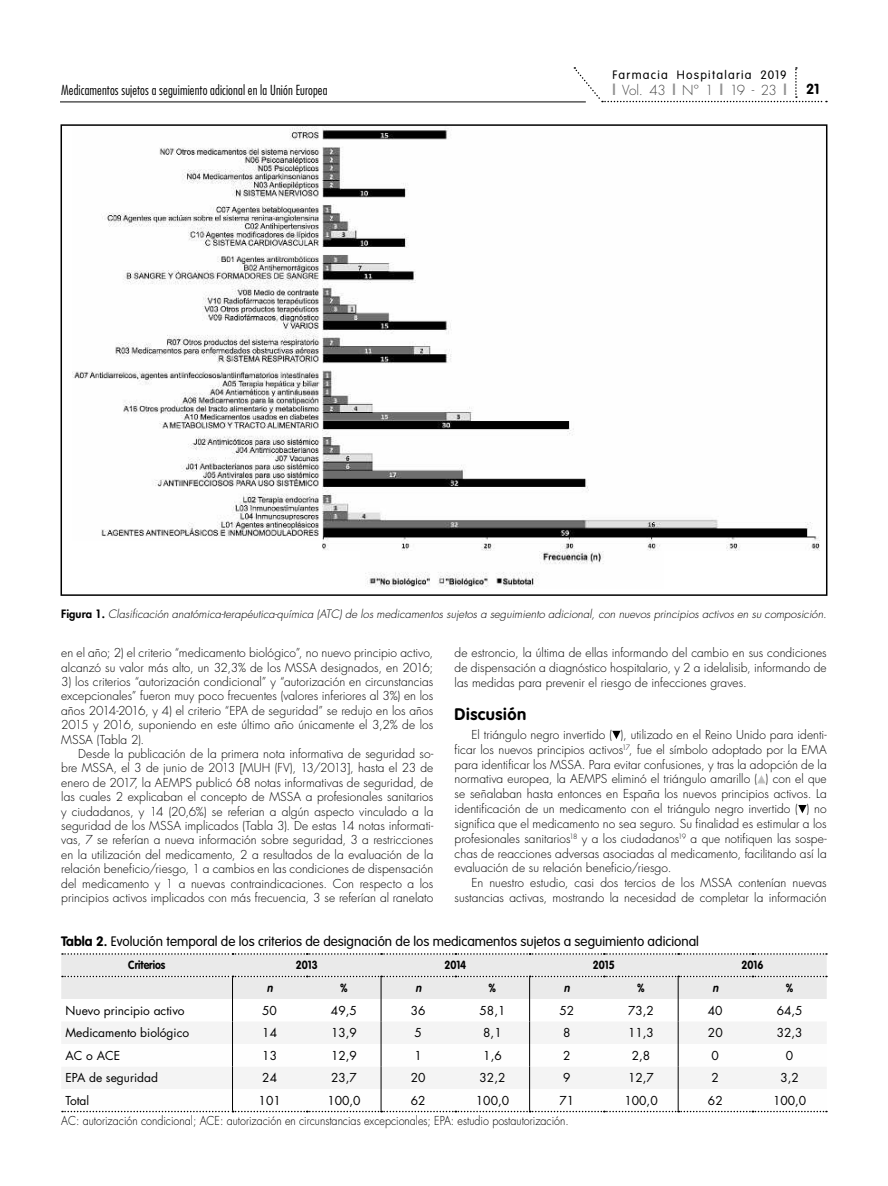
<style>
.page{position:relative;width:888px;height:1186px;background:#fff}
.page>*{position:absolute;margin:0;border:0;box-sizing:border-box;transform-origin:0 0}
.t1{font:700 16.5px "VAG Rounded Std";letter-spacing:.03em;color:#000}
.t2{font:700 14.4px "VAG Rounded Std";color:#000}
.t3{font:300 13.5px "VAG Rounded Std";color:#000}
.t4{font:300 condensed 13.5px "Futura Std";letter-spacing:.01em;color:#000}
.t5{font:300 13.5px "Futura Std";letter-spacing:-.035em;color:#464646}
.t6{font:300 12px/14.4px "Futura Std";color:#000;text-align:justify}
.t7{font:12px "Futura Std";color:#000}
.t8{font:300 12px "Futura Std";color:#000;scale:.9 1}
.t9{font:300 12px "VAG Rounded Std";letter-spacing:.105em;color:#000}
.t10{font:700 11.7px "VAG Rounded Std";color:#000;scale:.9 1}
.t11{font:italic 700 11.7px "VAG Rounded Std";color:#000;scale:.9 1}
.t12{font:italic 300 11.25px "Futura Std";color:#000}
.s1{font-weight:800;color:#949494}
.s2{font-weight:800;font-style:normal}
.s3{font-weight:700}
</style>
<div class="page">
<svg style="left:574px;top:67px;width:253px;height:35px"></svg>
<hr style="left:60px;top:102px;width:526px;height:1px;background:#000">
<svg style="left:612px;top:731px;width:8px;height:8px"></svg>
<svg style="left:757px;top:775px;width:9px;height:8px"></svg>
<svg style="left:798px;top:805px;width:8px;height:8px"></svg>
<img style="left:72px;top:127px;width:248px;height:410px">
<img style="left:365px;top:551px;width:239px;height:36px">
<img style="left:323px;top:128px;width:497px;height:422px">
<div style="left:61px;top:124px;width:766px;height:472px;border:2px solid #000"></div>
<svg style="left:61px;top:953px;width:766px;height:159px"></svg>
<p class="t9" style="left:612px;top:68px;width:176px">Farmacia Hospitalaria 2019</p>
<p class="t4" style="left:61px;top:82px;width:268px">Medicamentos sujetos a seguimiento adicional en la Unión Europea</p>
<p class="t5" style="left:612px;top:82px;width:176px"><span class="s1">l</span> Vol. 43 <span class="s1">l</span> Nº 1 <span class="s1">l</span> 19 - 23 <span class="s1">l</span></p>
<p class="t2" style="left:806px;top:81px;width:15px">21</p>
<p class="t12" style="left:61px;top:607px;width:767px"><span class="s2">Figura 1.</span> Clasificación anatómica-terapéutica-química (ATC) de los medicamentos sujetos a seguimiento adicional, con nuevos principios activos en su composición.</p>
<p class="t6" style="left:61px;top:646px;width:374px">en el año; 2) el criterio “medicamento biológico”, no nuevo principio activo, alcanzó su valor más alto, un 32,3% de los MSSA designados, en 2016;</p>
<p class="t6" style="left:61px;top:675px;width:374px">3) los criterios “autorización condicional” y “autorización en circunstancias excepcionales” fueron muy poco frecuentes (valores inferiores al 3%) en los años 2014-2016, y 4) el criterio “EPA de seguridad” se redujo en los años 2015 y 2016, suponiendo en este último año únicamente el 3,2% de los MSSA (Tabla 2).</p>
<p class="t6" style="left:61px;top:747px;width:374px;text-indent:17px">Desde la publicación de la primera nota informativa de seguridad so&shy;bre MSSA, el 3 de junio de 2013 [MUH (FV), 13/2013], hasta el 23 de enero de 2017, la AEMPS publicó 68 notas informativas de seguridad, de las cuales 2 explicaban el concepto de MSSA a profesionales sanitarios y ciudadanos, y 14 (20,6%) se referian a algún aspecto vinculado a la seguridad de los MSSA implicados (Tabla 3). De estas 14 notas informati&shy;vas, 7 se referían a nueva información sobre seguridad, 3 a restricciones en la utilización del medicamento, 2 a resultados de la evaluación de la relación beneficio/riesgo, 1 a cambios en las condiciones de dispensación del medicamento y 1 a nuevas contraindicaciones. Con respecto a los principios activos implicados con más frecuencia, 3 se referían al ranelato</p>
<p class="t6" style="left:455px;top:645px;width:374px;line-height:14.9px">de estroncio, la última de ellas informando del cambio en sus condiciones de dispensación a diagnóstico hospitalario, y 2 a idelalisib, informando de las medidas para prevenir el riesgo de infecciones graves.</p>
<h1 class="t1" style="left:455px;top:704px;width:73px">Discusión</h1>
<p class="t6" style="left:455px;top:727px;width:374px;line-height:14.9px;text-indent:17px">El triángulo negro invertido ( ), utilizado en el Reino Unido para identi&shy;ficar los nuevos principios activos<sup>17</sup>, fue el símbolo adoptado por la EMA para identificar los MSSA. Para evitar confusiones, y tras la adopción de la normativa europea, la AEMPS eliminó el triángulo amarillo ( ) con el que se señalaban hasta entonces en España los nuevos principios activos. La identificación de un medicamento con el triángulo negro invertido ( ) no significa que el medicamento no sea seguro. Su finalidad es estimular a los profesionales sanitarios<sup>18</sup> y a los ciudadanos<sup>19</sup> a que notifiquen las sospe&shy;chas de reacciones adversas asociadas al medicamento, facilitando así la evaluación de su relación beneficio/riesgo.</p>
<p class="t6" style="left:455px;top:875px;width:374px;line-height:14.9px;text-align:right">En nuestro estudio, casi dos tercios de los MSSA contenían nuevas sustancias activas, mostrando la necesidad de completar la información</p>
<p class="t3" style="left:61px;top:933px;width:639px"><span class="s3">Tabla 2.</span> Evolución temporal de los criterios de designación de los medicamentos sujetos a seguimiento adicional</p>
<p class="t10" style="left:128px;top:958px;width:43px">Criterios</p>
<p class="t10" style="left:296px;top:958px;width:26px">2013</p>
<p class="t10" style="left:444px;top:958px;width:26px">2014</p>
<p class="t10" style="left:593px;top:958px;width:26px">2015</p>
<p class="t10" style="left:741px;top:958px;width:26px">2016</p>
<p class="t11" style="left:267px;top:980px;width:11px">n</p>
<p class="t10" style="left:340px;top:980px;width:10px">%</p>
<p class="t11" style="left:415px;top:980px;width:11px">n</p>
<p class="t10" style="left:489px;top:980px;width:10px">%</p>
<p class="t11" style="left:564px;top:980px;width:11px">n</p>
<p class="t10" style="left:637px;top:980px;width:10px">%</p>
<p class="t11" style="left:712px;top:980px;width:11px">n</p>
<p class="t10" style="left:786px;top:980px;width:10px">%</p>
<p class="t7" style="left:66px;top:1002px;width:121px">Nuevo principio activo</p>
<p class="t7" style="left:262px;top:1002px;width:16px">50</p>
<p class="t7" style="left:331px;top:1002px;width:27px">49,5</p>
<p class="t7" style="left:411px;top:1002px;width:16px">36</p>
<p class="t7" style="left:479px;top:1002px;width:27px">58,1</p>
<p class="t7" style="left:559px;top:1002px;width:16px">52</p>
<p class="t7" style="left:628px;top:1002px;width:27px">73,2</p>
<p class="t7" style="left:708px;top:1002px;width:16px">40</p>
<p class="t7" style="left:777px;top:1002px;width:27px">64,5</p>
<p class="t7" style="left:66px;top:1025px;width:125px">Medicamento biológico</p>
<p class="t7" style="left:262px;top:1025px;width:16px">14</p>
<p class="t7" style="left:331px;top:1025px;width:27px">13,9</p>
<p class="t7" style="left:414px;top:1025px;width:9px">5</p>
<p class="t7" style="left:483px;top:1025px;width:20px">8,1</p>
<p class="t7" style="left:563px;top:1025px;width:9px">8</p>
<p class="t7" style="left:628px;top:1025px;width:27px">11,3</p>
<p class="t7" style="left:708px;top:1025px;width:16px">20</p>
<p class="t7" style="left:777px;top:1025px;width:27px">32,3</p>
<p class="t7" style="left:66px;top:1047px;width:56px">AC o ACE</p>
<p class="t7" style="left:262px;top:1047px;width:16px">13</p>
<p class="t7" style="left:331px;top:1047px;width:27px">12,9</p>
<p class="t7" style="left:414px;top:1047px;width:9px">1</p>
<p class="t7" style="left:483px;top:1047px;width:20px">1,6</p>
<p class="t7" style="left:563px;top:1047px;width:9px">2</p>
<p class="t7" style="left:632px;top:1047px;width:20px">2,8</p>
<p class="t7" style="left:712px;top:1047px;width:9px">0</p>
<p class="t7" style="left:786px;top:1047px;width:9px">0</p>
<p class="t7" style="left:66px;top:1070px;width:94px">EPA de seguridad</p>
<p class="t7" style="left:262px;top:1070px;width:16px">24</p>
<p class="t7" style="left:331px;top:1070px;width:27px">23,7</p>
<p class="t7" style="left:411px;top:1070px;width:16px">20</p>
<p class="t7" style="left:480px;top:1070px;width:27px">32,2</p>
<p class="t7" style="left:563px;top:1070px;width:9px">9</p>
<p class="t7" style="left:628px;top:1070px;width:27px">12,7</p>
<p class="t7" style="left:712px;top:1070px;width:9px">2</p>
<p class="t7" style="left:780px;top:1070px;width:20px">3,2</p>
<p class="t7" style="left:66px;top:1092px;width:25px">Total</p>
<p class="t7" style="left:259px;top:1092px;width:24px">101</p>
<p class="t7" style="left:327px;top:1092px;width:35px">100,0</p>
<p class="t7" style="left:411px;top:1092px;width:16px">62</p>
<p class="t7" style="left:476px;top:1092px;width:35px">100,0</p>
<p class="t7" style="left:559px;top:1092px;width:16px">71</p>
<p class="t7" style="left:624px;top:1092px;width:35px">100,0</p>
<p class="t7" style="left:708px;top:1092px;width:16px">62</p>
<p class="t7" style="left:773px;top:1092px;width:35px">100,0</p>
<p class="t8" style="left:61px;top:1113px;width:565px">AC: autorización condicional; ACE: autorización en circunstancias excepcionales; EPA: estudio postautorización.</p>
</div>
